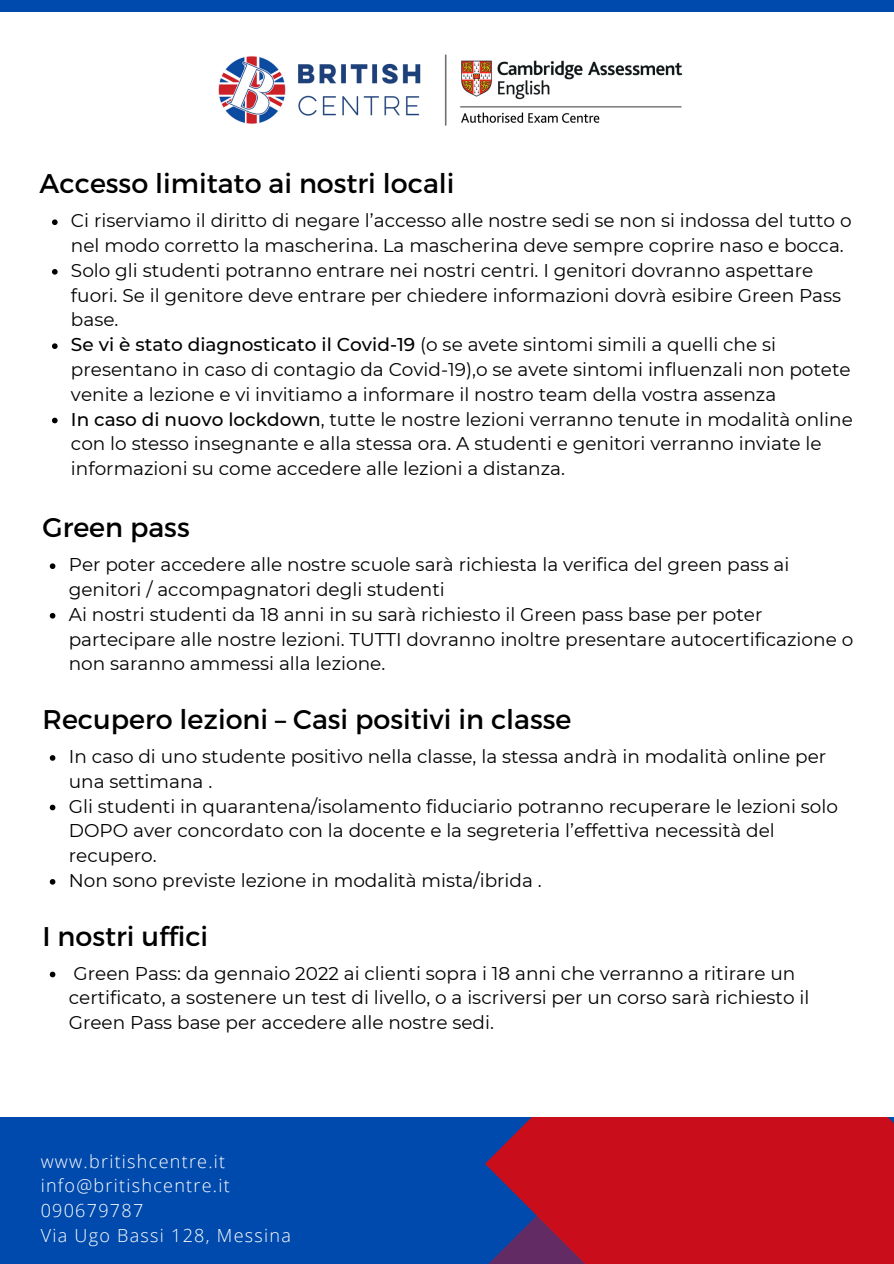
<style>
.page{position:relative;width:894px;height:1264px;background:#fff}
.page>*{position:absolute;margin:0;border:0;box-sizing:border-box;transform-origin:0 0}
.t1{font:27px "Montserrat";color:#000}
.t2{font:18.45px/24.8px "Montserrat";color:#000}
.t3{font:300 18px "Open Sans";letter-spacing:.07em;color:#fff}
.s1{font-weight:500}
</style>
<div class="page">
<div style="left:0;top:0;width:893px;height:1263px;background:#004aad"></div>
<svg style="left:484px;top:1116px;width:409px;height:147px;background:#b91327"></svg>
<div style="left:0;top:13px;width:893px;height:1103px;background:#fff"></div>
<img style="left:218px;top:54px;width:465px;height:72px">
<svg style="left:52px;top:219px;width:6px;height:6px"></svg>
<svg style="left:52px;top:269px;width:6px;height:6px"></svg>
<svg style="left:52px;top:343px;width:6px;height:6px"></svg>
<svg style="left:52px;top:417px;width:6px;height:6px"></svg>
<svg style="left:50px;top:563px;width:5px;height:6px"></svg>
<svg style="left:50px;top:613px;width:5px;height:5px"></svg>
<svg style="left:50px;top:755px;width:5px;height:5px"></svg>
<svg style="left:50px;top:804px;width:5px;height:6px"></svg>
<svg style="left:50px;top:879px;width:5px;height:5px"></svg>
<svg style="left:50px;top:971px;width:5px;height:6px"></svg>
<p class="t1" style="left:40px;top:166px;width:416px">Accesso limitato ai nostri locali</p>
<p class="t2" style="left:71px;top:208px;width:782px">Ci riserviamo il diritto di negare l’accesso alle nostre sedi se non si indossa del tutto o nel modo corretto la mascherina. La mascherina deve sempre coprire naso e bocca.</p>
<p class="t2" style="left:71px;top:258px;width:771px">Solo gli studenti potranno entrare nei nostri centri. I genitori dovranno aspettare fuori. Se il genitore deve entrare per chiedere informazioni dovrà esibire Green Pass base.</p>
<p class="t2" style="left:71px;top:332px;width:781px"><span class="s1">Se vi è stato diagnosticato il Covid-19</span> (o se avete sintomi simili a quelli che si presentano in caso di contagio da Covid-19),o se avete sintomi influenzali non potete venite a lezione e vi invitiamo a informare il nostro team della vostra assenza</p>
<p class="t2" style="left:71px;top:406px;width:783px"><span class="s1">In caso di nuovo lockdown</span>, tutte le nostre lezioni verranno tenute in modalità online con lo stesso insegnante e alla stessa ora. A studenti e genitori verranno inviate le informazioni su come accedere alle lezioni a distanza.</p>
<p class="t1" style="left:42px;top:510px;width:149px">Green pass</p>
<p class="t2" style="left:69px;top:552px;width:722px">Per poter accedere alle nostre scuole sarà richiesta la verifica del green pass ai genitori / accompagnatori degli studenti</p>
<p class="t2" style="left:69px;top:602px;width:785px">Ai nostri studenti da 18 anni in su sarà richiesto il Green pass base per poter partecipare alle nostre lezioni. TUTTI dovranno inoltre presentare autocertificazione o non saranno ammessi alla lezione.</p>
<p class="t1" style="left:42px;top:702px;width:530px">Recupero lezioni – Casi positivi in classe</p>
<p class="t2" style="left:69px;top:744px;width:758px">In caso di uno studente positivo nella classe, la stessa andrà in modalità online per una settimana .</p>
<p class="t2" style="left:69px;top:793px;width:770px">Gli studenti in quarantena/isolamento fiduciario potranno recuperare le lezioni solo<br>DOPO aver concordato con la docente e la segreteria l’effettiva necessità del recupero.</p>
<p class="t2" style="left:69px;top:868px;width:474px">Non sono previste lezione in modalità mista/ibrida .</p>
<p class="t1" style="left:42px;top:918px;width:167px">I nostri uffici</p>
<p class="t2" style="left:69px;top:960px;width:742px">Green Pass: da gennaio 2022 ai clienti sopra i 18 anni che verranno a ritirare un certificato, a sostenere un test di livello, o a iscriversi per un corso sarà richiesto il<br>Green Pass base per accedere alle nostre sedi.</p>
<p class="t3" style="left:41px;top:1148px;width:186px">www.britishcentre.it</p>
<p class="t3" style="left:41px;top:1173px;width:190px">info@britishcentre.it</p>
<p class="t3" style="left:41px;top:1197px;width:104px">090679787</p>
<p class="t3" style="left:41px;top:1222px;width:252px">Via Ugo Bassi 128, Messina</p>
</div>
